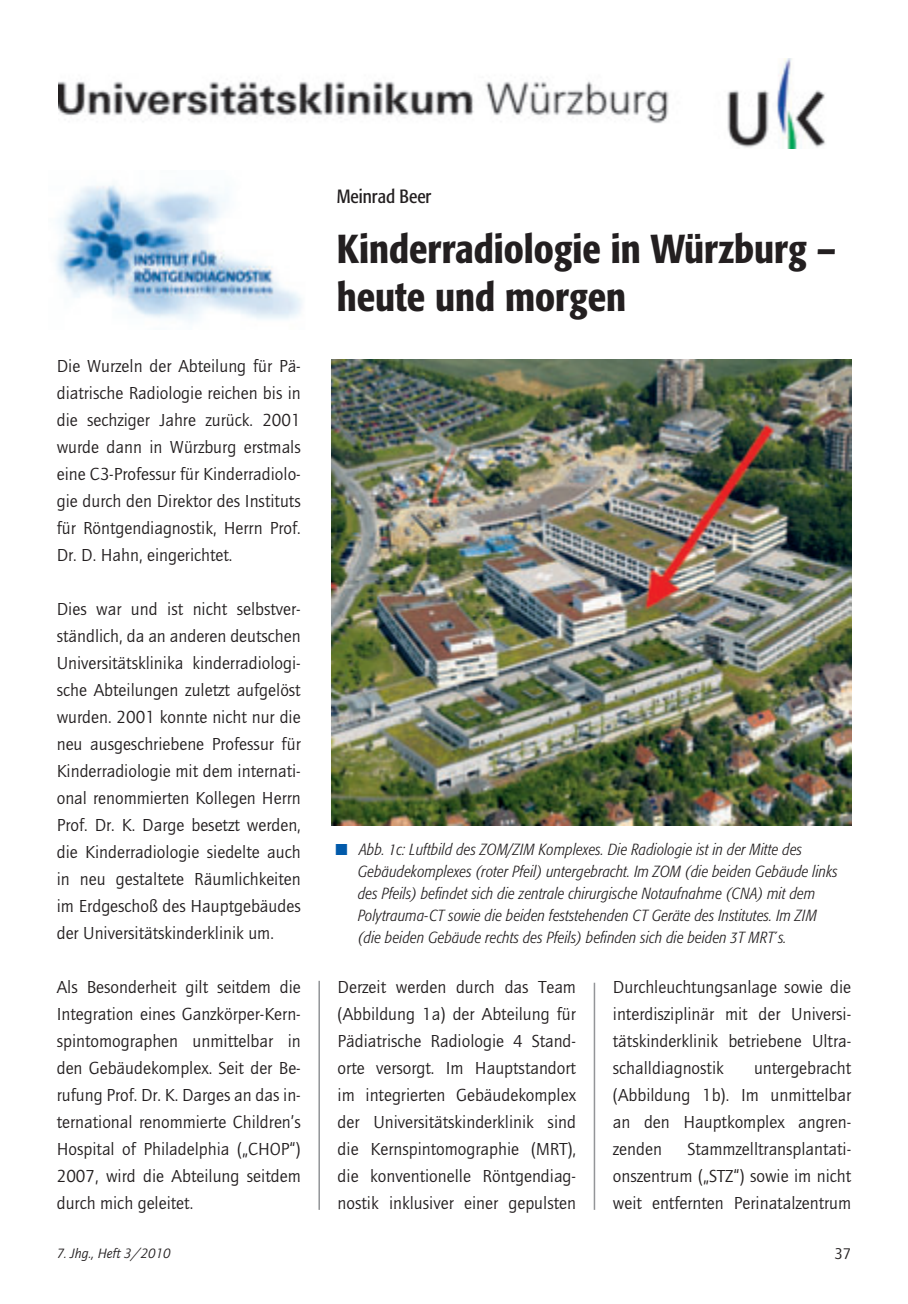
<style>
.page{position:relative;width:908px;height:1304px;background:#fff}
.page>*{position:absolute;margin:0;border:0;box-sizing:border-box;transform-origin:0 0}
.t1{font:500 condensed 40px/48px "Formata";color:#231f20}
.t2{font:condensed 19px "Formata";color:#231f20}
.t3{font:18px/27px "Quay";color:#231f20;text-align:justify}
.t4{font:italic 300 condensed 16px/22px "Formata";letter-spacing:.01em;color:#231f20}
.t5{font:16px "Quay";color:#231f20}
.t6{font:italic 14px "Ouay";color:#231f20}
.s1{color:#015aaa}
</style>
<div class="page">
<hr style="left:593px;top:983px;width:2px;height:227px;background:#939598">
<hr style="left:318px;top:981px;width:2px;height:229px;background:#939598">
<img style="left:332px;top:360px;width:518px;height:465px">
<img style="left:58px;top:59px;width:767px;height:90px">
<img style="left:56px;top:184px;width:246px;height:138px">
<p class="t3" style="left:57px;top:353px;width:245px">Die Wurzeln der Abteilung für Pä&shy;diatrische Radiologie reichen bis in die sechziger Jahre zurück. 2001 wurde dann in Würzburg erstmals eine C3-Professur für Kinderradiolo&shy;gie durch den Direktor des Instituts für Röntgendiagnostik, Herrn Prof.<br>Dr. D. Hahn, eingerichtet.</p>
<p class="t3" style="left:57px;top:596px;width:245px">Dies war und ist nicht selbstver&shy;ständlich, da an anderen deutschen Universitätsklinika kinderradiologi&shy;sche Abteilungen zuletzt aufgelöst wurden. 2001 konnte nicht nur die neu ausgeschriebene Professur für Kinderradiologie mit dem internati&shy;onal renommierten Kollegen Herrn Prof. Dr. K. Darge besetzt werden, die Kinderradiologie siedelte auch in neu gestaltete Räumlichkeiten im Erdgeschoß des Hauptgebäudes der Universitätskinderklinik um.</p>
<p class="t3" style="left:57px;top:974px;width:245px">Als Besonderheit gilt seitdem die Integration eines Ganzkörper-Kern&shy;spintomographen unmittelbar in den Gebäudekomplex. Seit der Be&shy;rufung Prof. Dr. K. Darges an das in&shy;ternational renommierte Children’s Hospital of Philadelphia („CHOP“)<br>2007, wird die Abteilung seitdem durch mich geleitet.</p>
<p class="t2" style="left:336px;top:185px;width:96px">Meinrad Beer</p>
<h1 class="t1" style="left:336px;top:224px;width:500px">Kinderradiologie in Würzburg – heute und morgen</h1>
<p class="t4" style="left:358px;top:838px;width:481px;text-indent:-23px"><span class="s1">■</span> Abb. 1c: Luftbild des ZOM/ZIM Komplexes. Die Radiologie ist in der Mitte des Gebäudekomplexes (roter Pfeil) untergebracht. Im ZOM (die beiden Gebäude links des Pfeils) befindet sich die zentrale chirurgische Notaufnahme (CNA) mit dem Polytrauma-CT sowie die beiden feststehenden CT Geräte des Institutes. Im ZIM (die beiden Gebäude rechts des Pfeils) befinden sich die beiden 3T MRT´s.</p>
<p class="t3" style="left:337px;top:974px;width:240px">Derzeit werden durch das Team (Abbildung 1a) der Abteilung für Pädiatrische Radiologie 4 Stand&shy;orte versorgt. Im Hauptstandort im integrierten Gebäudekomplex der Universitätskinderklinik sind die Kernspintomographie (MRT), die konventionelle Röntgendiag&shy;nostik inklusiver einer gepulsten</p>
<p class="t3" style="left:612px;top:974px;width:240px">Durchleuchtungsanlage sowie die interdisziplinär mit der Universi&shy;tätskinderklinik betriebene Ultra&shy;schalldiagnostik</p>
<p class="t3" style="left:612px;top:1055px;width:240px;text-indent:141px">untergebracht (Abbildung 1b). Im unmittelbar an den Hauptkomplex angren&shy;zenden</p>
<p class="t3" style="left:612px;top:1136px;width:240px;text-indent:74px">Stammzelltransplantati&shy;onszentrum („STZ“) sowie im nicht weit entfernten Perinatalzentrum</p>
<p class="t6" style="left:57px;top:1245px;width:115px">7. Jhg., Heft 3/2010</p>
<p class="t5" style="left:833px;top:1245px;width:18px">37</p>
</div>
